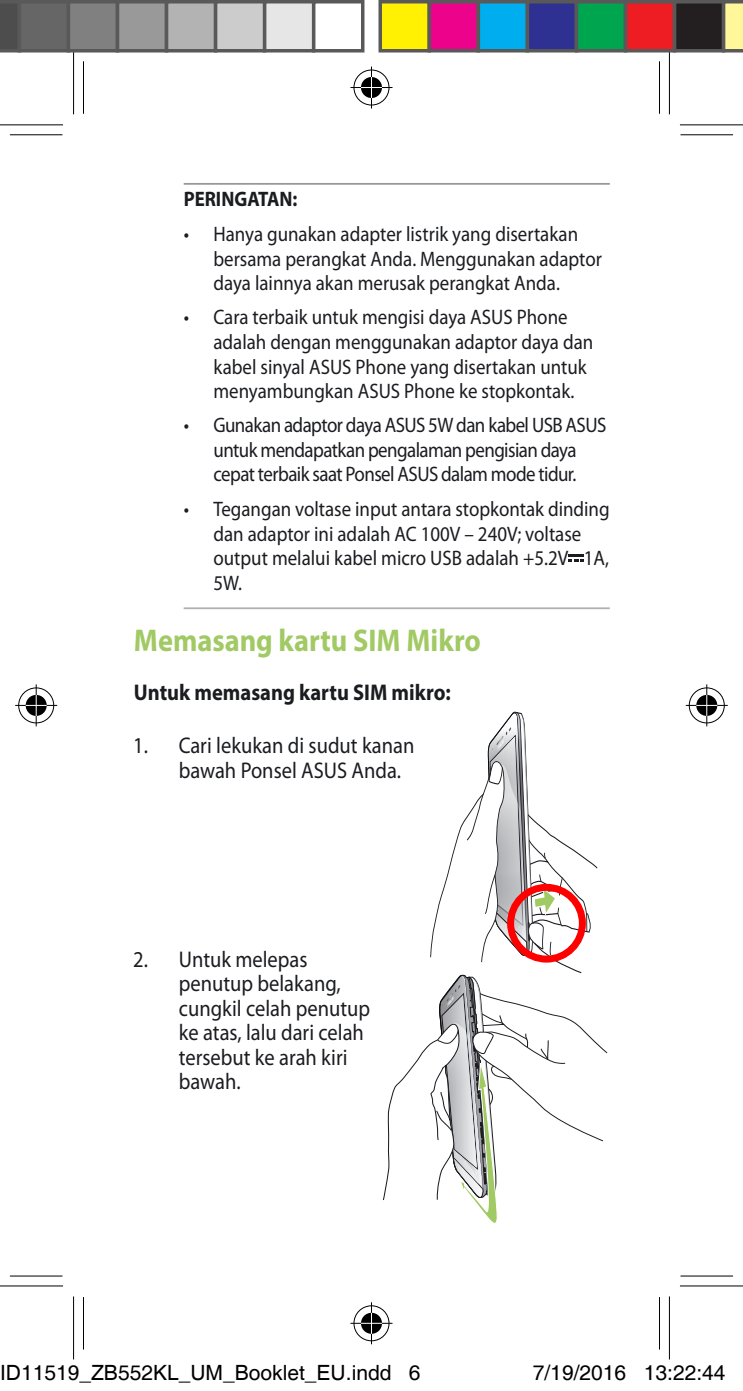
<style>
.page{position:relative;width:743px;height:1391px;background:#fff}
.page>*{position:absolute;margin:0;border:0;box-sizing:border-box;transform-origin:0 0}
.Padfone_Header_1{font:700 31.5px "Myriad Pro";color:#a1c964;scale:.9 1}
.Padfone_Body_Text{font:22.75px/24.5px "Myriad Pro";color:#1b1c20;scale:.9 1}
.Padfone_Body_Text-2{font:700 22.75px "Myriad Pro";color:#1b1c20;scale:.9 1}
.PadFone_Message_2{font:21px/24.5px "Myriad Pro";color:#1b1c20;scale:.9 1}
.Padfone_Message_3{font:21px/24.5px "Myriad Pro";color:#1b1c20;scale:.9 1}
.PadFone_Message_2-2{font:21px/24.5px "Myriad Pro";letter-spacing:-.03em;color:#1b1c20;text-align:center;scale:.9 1}
.t1{font:21px "Helvetica";color:#000}
.PadFone_Message_1{font:700 21px "Myriad Pro";color:#1b1c20;scale:.9 1}
</style>
<div class="page">
<svg style="left:383px;top:711px;width:224px;height:512px"></svg>
<div style="left:507px;top:884px;width:78px;height:78px;border:7px solid #f00;border-radius:50%"></div>
<hr style="left:184px;top:183px;width:425px;height:2px;background:#98989c">
<hr style="left:184px;top:607px;width:425px;height:2px;background:#aeafb2">
<svg style="left:568px;top:555px;width:15px;height:7px"></svg>
<svg style="left:10px;top:135px;width:52px;height:1px"></svg>
<svg style="left:680px;top:135px;width:52px;height:1px"></svg>
<svg style="left:10px;top:1276px;width:52px;height:1px"></svg>
<svg style="left:680px;top:1276px;width:52px;height:1px"></svg>
<svg style="left:659px;top:61px;width:1px;height:53px"></svg>
<svg style="left:659px;top:1297px;width:1px;height:52px"></svg>
<hr style="left:10px;top:134px;width:52px;height:1px;background:#000">
<hr style="left:680px;top:134px;width:52px;height:1px;background:#000">
<hr style="left:10px;top:1275px;width:52px;height:1px;background:#000">
<hr style="left:680px;top:1275px;width:52px;height:1px;background:#000">
<hr style="left:83px;top:61px;width:1px;height:53px;background:#000">
<hr style="left:83px;top:1297px;width:1px;height:52px;background:#000">
<hr style="left:658px;top:61px;width:1px;height:53px;background:#000">
<hr style="left:658px;top:1297px;width:1px;height:52px;background:#000">
<svg style="left:0;top:125px;width:63px;height:1px"></svg>
<svg style="left:680px;top:125px;width:62px;height:1px"></svg>
<svg style="left:0;top:1286px;width:63px;height:1px"></svg>
<svg style="left:680px;top:1286px;width:62px;height:1px"></svg>
<div style="left:71px;top:51px;width:5px;height:63px;background:#f6f6f6"></div>
<div style="left:71px;top:1296px;width:5px;height:63px;background:#f6f6f6"></div>
<svg style="left:669px;top:53px;width:1px;height:61px"></svg>
<svg style="left:669px;top:1296px;width:1px;height:63px"></svg>
<hr style="left:0;top:124px;width:63px;height:1px;background:#000">
<hr style="left:679px;top:124px;width:63px;height:1px;background:#000">
<hr style="left:0;top:1285px;width:63px;height:1px;background:#000">
<hr style="left:679px;top:1285px;width:63px;height:1px;background:#000">
<hr style="left:73px;top:51px;width:1px;height:63px;background:#000">
<hr style="left:73px;top:1296px;width:1px;height:63px;background:#000">
<hr style="left:668px;top:51px;width:1px;height:63px;background:#000">
<hr style="left:668px;top:1296px;width:1px;height:63px;background:#000">
<div style="left:351px;top:68px;width:40px;height:39px;border:4px solid #fff;border-radius:50%"></div>
<div style="left:350px;top:85px;width:42px;height:5px;background:#fff"></div>
<svg style="left:369px;top:68px;width:4px;height:39px"></svg>
<div style="left:358px;top:75px;width:26px;height:25px;border:4px solid #fff;border-radius:50%"></div>
<div style="left:353px;top:70px;width:36px;height:35px;border:1px solid #000;border-radius:50%"></div>
<hr style="left:350px;top:87px;width:42px;height:1px;background:#000">
<hr style="left:371px;top:67px;width:1px;height:42px;background:#000">
<svg style="left:361px;top:77px;width:21px;height:21px"></svg>
<div style="left:351px;top:1303px;width:40px;height:40px;border:4px solid #fff;border-radius:50%"></div>
<hr style="left:350px;top:1321px;width:42px;height:4px;background:#fff">
<hr style="left:369px;top:1302px;width:4px;height:42px;background:#fff">
<div style="left:358px;top:1310px;width:26px;height:26px;border:4px solid #fff;border-radius:50%"></div>
<div style="left:353px;top:1305px;width:36px;height:36px;border:1px solid #000;border-radius:50%"></div>
<hr style="left:350px;top:1322px;width:42px;height:2px;background:#000">
<hr style="left:371px;top:1302px;width:1px;height:42px;background:#000">
<div style="left:361px;top:1312px;width:21px;height:21px;background:#000;border-radius:50%"></div>
<hr style="left:361px;top:1322px;width:21px;height:2px;background:#fff">
<svg style="left:371px;top:1312px;width:1px;height:21px"></svg>
<div style="left:16px;top:686px;width:40px;height:39px;border:4px solid #fff;border-radius:50%"></div>
<svg style="left:15px;top:703px;width:42px;height:4px"></svg>
<svg style="left:34px;top:684px;width:4px;height:42px"></svg>
<div style="left:23px;top:693px;width:26px;height:25px;border:4px solid #fff;border-radius:50%"></div>
<div style="left:18px;top:687px;width:36px;height:36px;border:1px solid #000;border-radius:50%"></div>
<hr style="left:15px;top:705px;width:42px;height:1px;background:#000">
<hr style="left:36px;top:684px;width:1px;height:42px;background:#000">
<svg style="left:26px;top:695px;width:21px;height:21px"></svg>
<div style="left:686px;top:686px;width:40px;height:39px;border:4px solid #fff;border-radius:50%"></div>
<svg style="left:686px;top:703px;width:41px;height:4px"></svg>
<svg style="left:704px;top:684px;width:4px;height:42px"></svg>
<div style="left:693px;top:693px;width:26px;height:25px;border:4px solid #fff;border-radius:50%"></div>
<div style="left:688px;top:687px;width:36px;height:36px;border:1px solid #000;border-radius:50%"></div>
<hr style="left:685px;top:705px;width:42px;height:1px;background:#000">
<hr style="left:706px;top:684px;width:1px;height:42px;background:#000">
<svg style="left:696px;top:695px;width:21px;height:21px"></svg>
<svg style="left:0;top:0;width:18px;height:53px"></svg>
<div style="left:19px;top:2px;width:49px;height:49px;background:#666"></div>
<div style="left:18px;top:0;width:52px;height:53px;border:4px solid #595959"></div>
<div style="left:68px;top:2px;width:49px;height:49px;background:#808080"></div>
<div style="left:67px;top:0;width:52px;height:53px;border:4px solid #595959"></div>
<div style="left:117px;top:2px;width:49px;height:49px;background:#999"></div>
<div style="left:116px;top:0;width:52px;height:53px;border:4px solid #595959"></div>
<div style="left:166px;top:2px;width:49px;height:49px;background:#b3b3b3"></div>
<div style="left:165px;top:0;width:52px;height:53px;border:4px solid #595959"></div>
<div style="left:215px;top:2px;width:49px;height:49px;background:#ccc"></div>
<div style="left:214px;top:0;width:52px;height:53px;border:4px solid #595959"></div>
<div style="left:264px;top:2px;width:49px;height:49px;background:#e6e6e6"></div>
<div style="left:263px;top:0;width:52px;height:53px;border:4px solid #595959"></div>
<div style="left:312px;top:0;width:52px;height:53px;border:4px solid #595959"></div>
<div style="left:380px;top:2px;width:49px;height:49px;background:#fff101"></div>
<div style="left:378px;top:0;width:53px;height:53px;border:4px solid #595959"></div>
<div style="left:429px;top:2px;width:49px;height:49px;background:#ed028c"></div>
<div style="left:427px;top:0;width:53px;height:53px;border:4px solid #595959"></div>
<div style="left:478px;top:2px;width:49px;height:49px;background:#00aeef"></div>
<div style="left:476px;top:0;width:53px;height:53px;border:4px solid #595959"></div>
<div style="left:527px;top:2px;width:49px;height:49px;background:#2e3092"></div>
<div style="left:525px;top:0;width:53px;height:53px;border:4px solid #595959"></div>
<div style="left:576px;top:2px;width:49px;height:49px;background:#00a54f"></div>
<div style="left:574px;top:0;width:53px;height:53px;border:4px solid #595959"></div>
<div style="left:625px;top:2px;width:49px;height:49px;background:#ee1d23"></div>
<div style="left:623px;top:0;width:53px;height:53px;border:4px solid #595959"></div>
<div style="left:674px;top:2px;width:49px;height:49px;background:#231f20"></div>
<div style="left:672px;top:0;width:53px;height:53px;border:4px solid #595959"></div>
<svg style="left:721px;top:0;width:21px;height:53px"></svg>
<p class="PadFone_Message_1" style="left:184px;top:185px;width:128px">PERINGATAN:</p>
<p class="PadFone_Message_2" style="left:213px;top:222px;width:433px;text-indent:-30px">• Hanya gunakan adapter listrik yang disertakan bersama perangkat Anda. Menggunakan adaptor daya lainnya akan merusak perangkat Anda.</p>
<p class="PadFone_Message_2" style="left:213px;top:306px;width:423px;text-indent:-30px">• Cara terbaik untuk mengisi daya ASUS Phone adalah dengan menggunakan adaptor daya dan kabel sinyal ASUS Phone yang disertakan untuk menyambungkan ASUS Phone ke stopkontak.</p>
<p class="PadFone_Message_2-2" style="left:184px;top:413px;width:471px">• Gunakan adaptor daya ASUS 5W dan kabel USB ASUS untuk mendapatkan pengalaman pengisian daya<br>cepat terbaik saat Ponsel ASUS dalam mode tidur.</p>
<p class="Padfone_Message_3" style="left:213px;top:497px;width:441px;text-indent:-30px">• Tegangan voltase input antara stopkontak dinding dan adaptor ini adalah AC 100V – 240V; voltase output melalui kabel micro USB adalah +5.2V 1A, 5W.</p>
<p class="Padfone_Header_1" style="left:134px;top:620px;width:387px">Memasang kartu SIM Mikro</p>
<p class="Padfone_Body_Text-2" style="left:134px;top:678px;width:353px">Untuk memasang kartu SIM mikro:</p>
<p class="Padfone_Body_Text" style="left:179px;top:734px;width:263px;text-indent:-46px">1. Cari lekukan di sudut kanan bawah Ponsel ASUS Anda.</p>
<p class="Padfone_Body_Text" style="left:179px;top:947px;width:214px;text-indent:-46px">2. Untuk melepas penutup belakang, cungkil celah penutup ke atas, lalu dari celah tersebut ke arah kiri bawah.</p>
<p class="t1" style="left:0;top:1361px;width:422px">ID11519_ZB552KL_UM_Booklet_EU.indd 6</p>
<p class="t1" style="left:532px;top:1361px;width:194px">7/19/2016 13:22:44</p>
</div>
